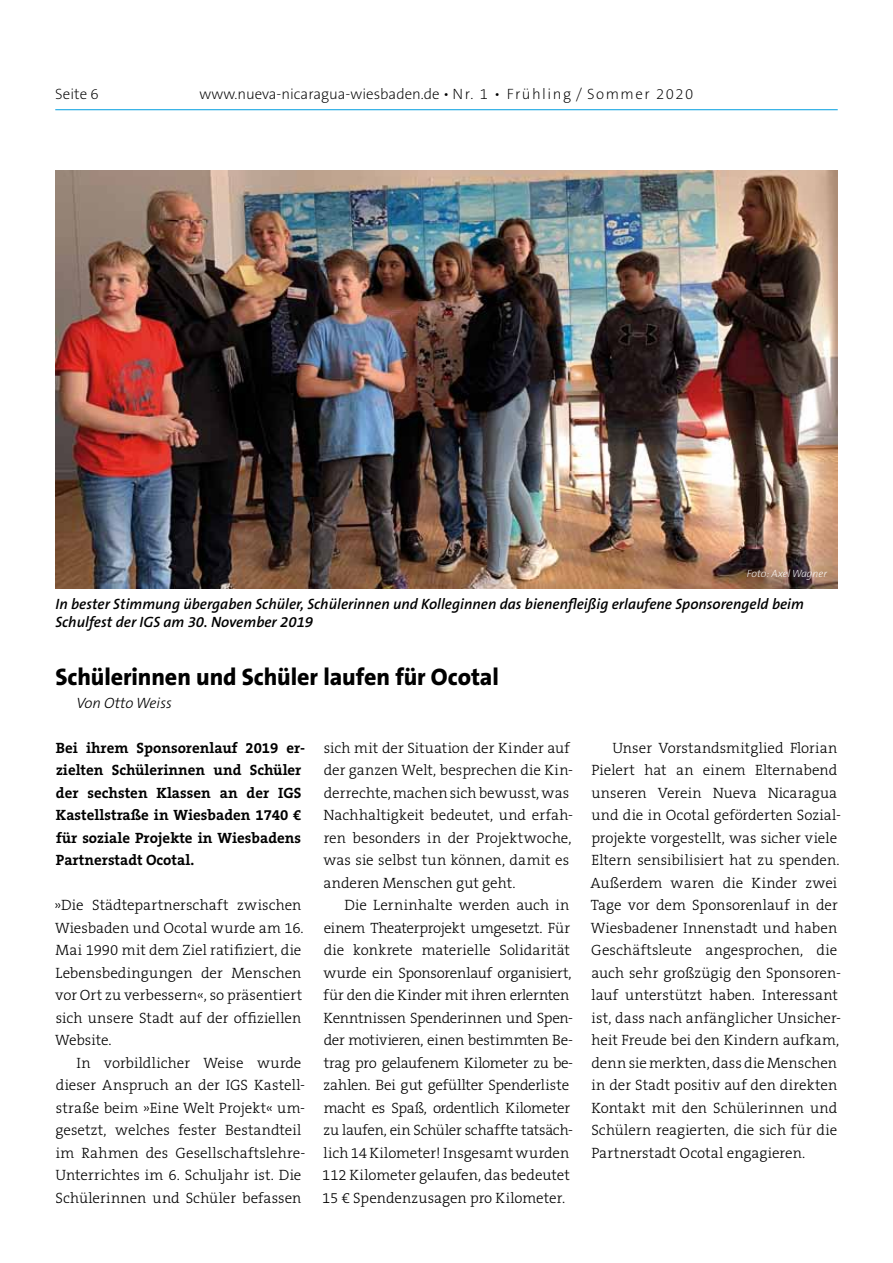
<style>
.page{position:relative;width:893px;height:1263px;background:#fff}
.page>*{position:absolute;margin:0;border:0;box-sizing:border-box;transform-origin:0 0}
.t1{font:800 24px "The Sans B8";letter-spacing:-.005em;color:#000}
.t2{font:300 15px/22.5px "The Serif B3";color:#000}
.t3{font:700 15px/22.5px "The Serif B7";color:#000}
.t4{font:italic 600 15px/18px "The Sans B6";color:#000}
.t5{font:200 15px "The Sans B2";color:#000}
.t6{font:italic 300 15px "The Sans B3";color:#000}
.t7{font:italic 200 10.5px "The Sans B2";color:#fff}
</style>
<div class="page">
<hr style="left:55px;top:109px;width:783px;height:1px;background:#009ee0">
<img style="left:55px;top:170px;width:783px;height:418px">
<p class="t5" style="left:55px;top:86px;width:45px">Seite 6</p>
<p class="t5" style="left:199px;top:86px;width:495px">www.nueva-nicaragua-wiesbaden.de • Nr. 1 • Frühling / Sommer 2020</p>
<p class="t7" style="left:747px;top:568px;width:82px">Foto: Axel Wagner</p>
<p class="t4" style="left:55px;top:596px;width:750px">In bester Stimmung übergaben Schüler, Schülerinnen und Kolleginnen das bienenfleißig erlaufene Sponsorengeld beim<br>Schulfest der IGS am 30. November 2019</p>
<h1 class="t1" style="left:55px;top:664px;width:445px">Schülerinnen und Schüler laufen für Ocotal</h1>
<p class="t6" style="left:77px;top:695px;width:97px">Von Otto Weiss</p>
<p class="t3" style="left:56px;top:737px;width:251px">Bei ihrem Sponsorenlauf 2019 er&shy;zielten Schülerinnen und Schüler der sechsten Klassen an der IGS<br>Kastellstraße in Wiesbaden 1740 € für soziale Projekte in Wiesbadens<br>Partnerstadt Ocotal.</p>
<p class="t2" style="left:54px;top:895px;width:251px">»Die Städtepartnerschaft zwischen<br>Wiesbaden und Ocotal wurde am 16.<br>Mai 1990 mit dem Ziel ratifiziert, die<br>Lebensbedingungen der Menschen vor Ort zu verbessern«, so präsentiert sich unsere Stadt auf der offiziellen<br>Website.</p>
<p class="t2" style="left:56px;top:1052px;width:251px;text-indent:21px">In vorbildlicher Weise wurde dieser Anspruch an der IGS Kastell&shy;straße beim »Eine Welt Projekt« um&shy;gesetzt, welches fester Bestandteil im Rahmen des Gesellschaftslehre-Unterrichtes im 6. Schuljahr ist. Die Schülerinnen und Schüler befassen</p>
<p class="t2" style="left:323px;top:737px;width:251px">sich mit der Situation der Kinder auf der ganzen Welt, besprechen die Kin&shy;derrechte, machen sich bewusst, was Nachhaltigkeit bedeutet, und erfah&shy;ren besonders in der Projektwoche, was sie selbst tun können, damit es anderen Menschen gut geht.</p>
<p class="t2" style="left:322px;top:895px;width:252px;text-indent:22px">Die Lerninhalte werden auch in einem Theaterprojekt umgesetzt. Für die konkrete materielle Solidarität wurde ein Sponsorenlauf organisiert, für den die Kinder mit ihren erlernten Kenntnissen Spenderinnen und Spen&shy;der motivieren, einen bestimmten Be&shy;trag pro gelaufenem Kilometer zu be&shy;zahlen. Bei gut gefüllter Spenderliste macht es Spaß, ordentlich Kilometer zu laufen, ein Schüler schaffte tatsäch&shy;lich 14 Kilometer! Insgesamt wurden 112 Kilometer gelaufen, das bedeutet 15 € Spendenzusagen pro Kilometer.</p>
<p class="t2" style="left:590px;top:737px;width:252px;text-indent:22px">Unser Vorstandsmitglied Florian Pielert hat an einem Elternabend unseren Verein Nueva Nicaragua und die in Ocotal geförderten Sozial&shy;projekte vorgestellt, was sicher viele Eltern sensibilisiert hat zu spenden.<br>Außerdem waren die Kinder zwei Tage vor dem Sponsorenlauf in der Wiesbadener Innenstadt und haben Geschäftsleute angesprochen, die auch sehr großzügig den Sponsoren&shy;lauf unterstützt haben. Interessant ist, dass nach anfänglicher Unsicher&shy;heit Freude bei den Kindern aufkam, denn sie merkten, dass die Menschen in der Stadt positiv auf den direkten Kontakt mit den Schülerinnen und Schülern reagierten, die sich für die Partnerstadt Ocotal engagieren.</p>
</div>
